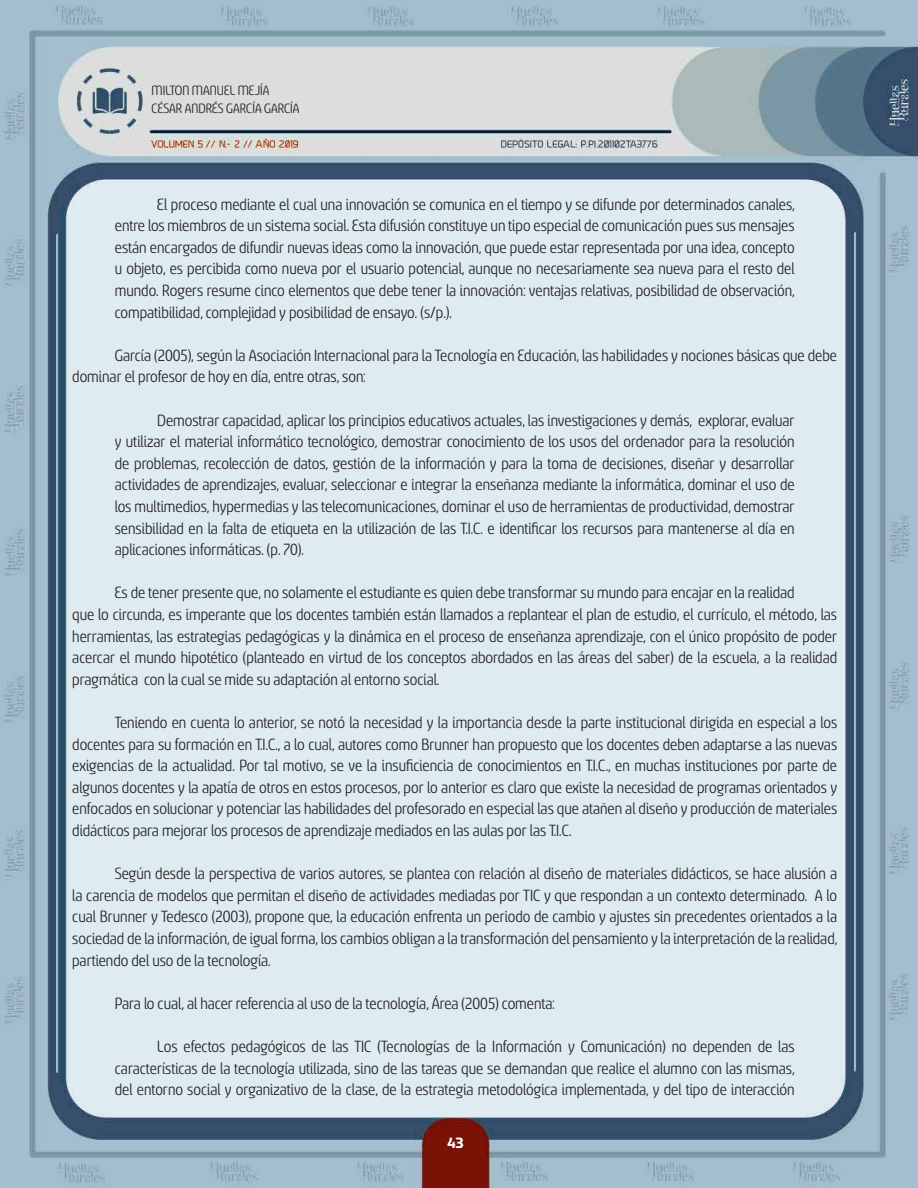
<style>
.page{position:relative;width:918px;height:1188px;background:#fff}
.page>*{position:absolute;margin:0;border:0;box-sizing:border-box;transform-origin:0 0}
.t1{font:18px/21.6px "Sancoale Narrow";color:#231f20;text-align:justify}
.t2{font:15px/18px "Sancoale Narrow";color:#231f20}
.t3{font:500 15px "Akceler A";color:#fff}
</style>
<div class="page">
<img style="left:0;top:0;width:918px;height:1188px">
<p class="t2" style="left:152px;top:82px;width:149px">MILTON MANUEL MEJÍA<br>CÉSAR ANDRÉS GARCÍA GARCÍA</p>
<p class="t1" style="left:115px;top:194px;width:681px;text-indent:43px">El proceso mediante el cual una innovación se comunica en el tiempo y se difunde por determinados canales, entre los miembros de un sistema social. Esta difusión constituye un tipo especial de comunicación pues sus mensajes están encargados de difundir nuevas ideas como la innovación, que puede estar representada por una idea, concepto u objeto, es percibida como nueva por el usuario potencial, aunque no necesariamente sea nueva para el resto del mundo. Rogers resume cinco elementos que debe tener la innovación: ventajas relativas, posibilidad de observación, compatibilidad, complejidad y posibilidad de ensayo. (s/p.).</p>
<p class="t1" style="left:72px;top:345px;width:766px;text-indent:43px">García (2005), según la Asociación Internacional para la Tecnología en Educación, las habilidades y nociones básicas que debe dominar el profesor de hoy en día, entre otras, son:</p>
<p class="t1" style="left:115px;top:410px;width:681px;text-indent:43px">Demostrar capacidad, aplicar los principios educativos actuales, las investigaciones y demás, explorar, evaluar y utilizar el material informático tecnológico, demostrar conocimiento de los usos del ordenador para la resolución de problemas, recolección de datos, gestión de la información y para la toma de decisiones, diseñar y desarrollar actividades de aprendizajes, evaluar, seleccionar e integrar la enseñanza mediante la informática, dominar el uso de los multimedios, hypermedias y las telecomunicaciones, dominar el uso de herramientas de productividad, demostrar sensibilidad en la falta de etiqueta en la utilización de las T.I.C. e identificar los recursos para mantenerse al día en aplicaciones informáticas. (p. 70).</p>
<p class="t1" style="left:72px;top:582px;width:766px;text-align:left;text-indent:43px">Es de tener presente que, no solamente el estudiante es quien debe transformar su mundo para encajar en la realidad<br>que lo circunda, es imperante que los docentes también están llamados a replantear el plan de estudio, el currículo, el método, las herramientas, las estrategias pedagógicas y la dinámica en el proceso de enseñanza aprendizaje, con el único propósito de poder acercar el mundo hipotético (planteado en virtud de los conceptos abordados en las áreas del saber) de la escuela, a la realidad pragmática con la cual se mide su adaptación al entorno social.</p>
<p class="t1" style="left:72px;top:712px;width:766px;text-indent:43px">Teniendo en cuenta lo anterior, se notó la necesidad y la importancia desde la parte institucional dirigida en especial a los docentes para su formación en T.I.C., a lo cual, autores como Brunner han propuesto que los docentes deben adaptarse a las nuevas exigencias de la actualidad. Por tal motivo, se ve la insuficiencia de conocimientos en T.I.C., en muchas instituciones por parte de algunos docentes y la apatía de otros en estos procesos, por lo anterior es claro que existe la necesidad de programas orientados y enfocados en solucionar y potenciar las habilidades del profesorado en especial las que atañen al diseño y producción de materiales didácticos para mejorar los procesos de aprendizaje mediados en las aulas por las T.I.C.</p>
<p class="t1" style="left:72px;top:863px;width:766px;text-indent:43px">Según desde la perspectiva de varios autores, se plantea con relación al diseño de materiales didácticos, se hace alusión a la carencia de modelos que permitan el diseño de actividades mediadas por TIC y que respondan a un contexto determinado. A lo cual Brunner y Tedesco (2003), propone que, la educación enfrenta un periodo de cambio y ajustes sin precedentes orientados a la sociedad de la información, de igual forma, los cambios obligan a la transformación del pensamiento y la interpretación de la realidad, partiendo del uso de la tecnología.</p>
<p class="t1" style="left:115px;top:993px;width:441px">Para lo cual, al hacer referencia al uso de la tecnología, Área (2005) comenta:</p>
<p class="t1" style="left:115px;top:1036px;width:681px;text-indent:43px">Los efectos pedagógicos de las TIC (Tecnologías de la Información y Comunicación) no dependen de las características de la tecnología utilizada, sino de las tareas que se demandan que realice el alumno con las mismas, del entorno social y organizativo de la clase, de la estrategia metodológica implementada, y del tipo de interacción</p>
<p class="t3" style="left:447px;top:1132px;width:18px">43</p>
</div>
